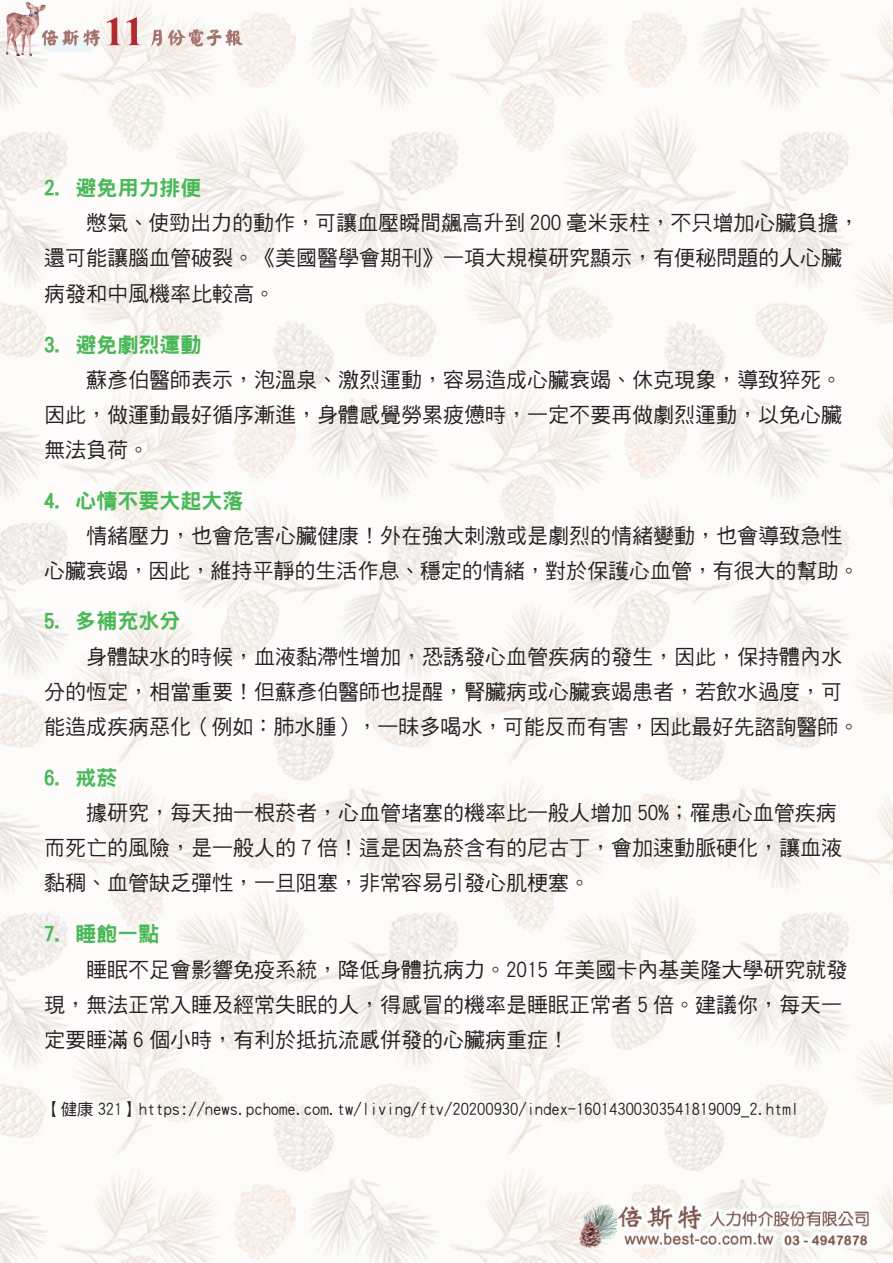
<style>
.page{position:relative;width:893px;height:1263px;background:#fff}
.page>*{position:absolute;margin:0;border:0;box-sizing:border-box;transform-origin:0 0}
.t1{font:21px/35.2px "DF Hei W5 WIN BF";color:#231f20}
.t2{font:21px "DFN Hei W9 WIN BF";color:#49b857}
.t3{font:16.5px "DF Hei W5 WIN BF";color:#231f20}
</style>
<div class="page">
<img style="left:0;top:0;width:893px;height:1263px">
<img style="left:579px;top:1202px;width:293px;height:46px">
<img style="left:7px;top:2px;width:235px;height:68px">
<p class="t2" style="left:44px;top:177px;width:159px">2. 避免用力排便</p>
<p class="t1" style="left:44px;top:205px;width:817px;text-indent:42px">憋氣、使勁出力的動作，可讓血壓瞬間飆高升到 200 毫米汞柱，不只增加心臟負擔，還可能讓腦血管破裂。《美國醫學會期刊》一項大規模研究顯示，有便秘問題的人心臟病發和中風機率比較高。</p>
<p class="t2" style="left:44px;top:334px;width:159px">3. 避免劇烈運動</p>
<p class="t1" style="left:44px;top:362px;width:799px;text-align:justify;text-indent:42px">蘇彥伯醫師表示，泡溫泉、激烈運動，容易造成心臟衰竭、休克現象，導致猝死。因此，做運動最好循序漸進，身體感覺勞累疲憊時，一定不要再做劇烈運動，以免心臟無法負荷。</p>
<p class="t2" style="left:44px;top:490px;width:201px">4. 心情不要大起大落</p>
<p class="t1" style="left:44px;top:518px;width:817px;text-indent:42px">情緒壓力，也會危害心臟健康！外在強大刺激或是劇烈的情緒變動，也會導致急性心臟衰竭，因此，維持平靜的生活作息、穩定的情緒，對於保護心血管，有很大的幫助。</p>
<p class="t2" style="left:44px;top:611px;width:138px">5. 多補充水分</p>
<p class="t1" style="left:44px;top:639px;width:817px;text-indent:42px">身體缺水的時候，血液黏滯性增加，恐誘發心血管疾病的發生，因此，保持體內水分的恆定，相當重要！但蘇彥伯醫師也提醒，腎臟病或心臟衰竭患者，若飲水過度，可能造成疾病惡化（例如：肺水腫），一昧多喝水，可能反而有害，因此最好先諮詢醫師。</p>
<p class="t2" style="left:44px;top:767px;width:75px">6. 戒菸</p>
<p class="t1" style="left:44px;top:795px;width:799px;text-indent:42px">據研究，每天抽一根菸者，心血管堵塞的機率比一般人增加 50%；罹患心血管疾病而死亡的風險，是一般人的 7 倍！這是因為菸含有的尼古丁，會加速動脈硬化，讓血液黏稠、血管缺乏彈性，一旦阻塞，非常容易引發心肌梗塞。</p>
<p class="t2" style="left:44px;top:923px;width:117px">7. 睡飽一點</p>
<p class="t1" style="left:44px;top:952px;width:805px;text-indent:42px">睡眠不足會影響免疫系統，降低身體抗病力。2015 年美國卡內基美隆大學研究就發現，無法正常入睡及經常失眠的人，得感冒的機率是睡眠正常者 5 倍。建議你，每天一定要睡滿 6 個小時，有利於抵抗流感併發的心臟病重症！</p>
<p class="t3" style="left:44px;top:1100px;width:756px">【健康 321】https://news.pchome.com.tw/living/ftv/20200930/index-16014300303541819009_2.html</p>
</div>
